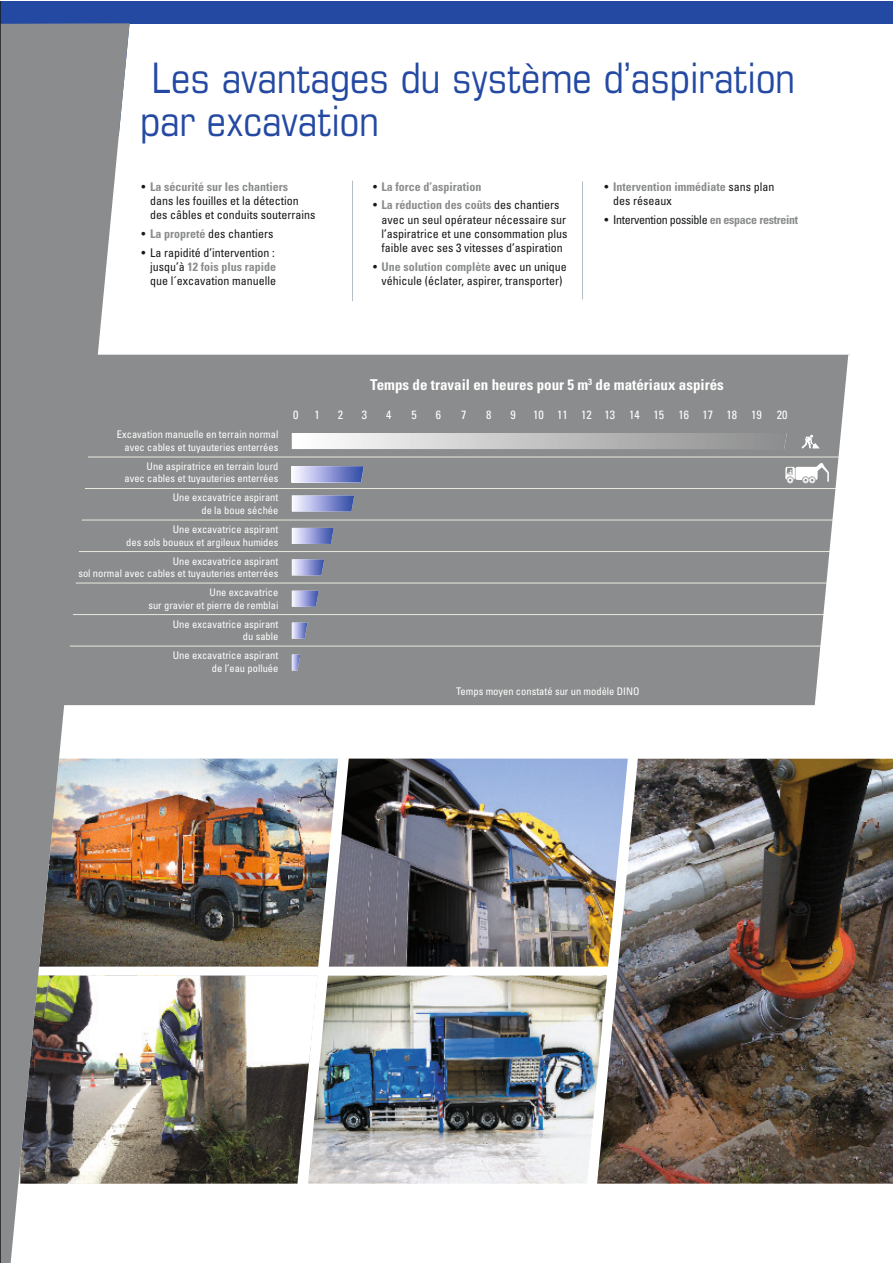
<style>
.page{position:relative;width:893px;height:1263px;background:#fff}
.page>*{position:absolute;margin:0;border:0;box-sizing:border-box;transform-origin:0 0}
.t1{font:condensed 42px/43.3px "Eurostile LT Std";color:#2449a2}
.t2{font:700 condensed 15px "Univers LT Std";color:#fff}
.t3{font:condensed 12px/14.4px "Univers LT Std";color:#171818}
.t4{font:700 condensed 12px/14.4px "Univers LT Std";color:#8b8c8d}
.t5{font:condensed 12px "Univers LT Std";letter-spacing:-.025em;color:#171818}
.t6{font:condensed 12px "Univers LT Std";color:#fff}
.t7{font:condensed 10.5px/12.6px "Univers LT Std";color:#fff;text-align:right}
.s1{font-weight:700;color:#8b8c8d}
.s2{font-weight:400;color:#171818}
</style>
<div class="page">
<div style="left:0;top:1px;width:893px;height:135px;background:#2449a2"></div>
<div style="left:89px;top:24px;width:804px;height:119px;background:#fff"></div>
<img style="left:607px;top:759px;width:286px;height:425px">
<img style="left:130px;top:759px;width:199px;height:208px">
<img style="left:130px;top:975px;width:178px;height:209px">
<img style="left:329px;top:759px;width:299px;height:208px">
<img style="left:308px;top:975px;width:299px;height:209px">
<div style="left:130px;top:355px;width:162px;height:350px;background:#8b8c8d"></div>
<hr style="left:0;top:457px;width:855px;height:1px;background:#ebe9de">
<hr style="left:0;top:488px;width:855px;height:1px;background:#ebe9de">
<hr style="left:0;top:520px;width:855px;height:1px;background:#ebe9de">
<hr style="left:0;top:551px;width:855px;height:1px;background:#ebe9de">
<hr style="left:0;top:583px;width:855px;height:1px;background:#ebe9de">
<hr style="left:0;top:614px;width:855px;height:1px;background:#ebe9de">
<hr style="left:0;top:646px;width:855px;height:1px;background:#ebe9de">
<hr style="left:582px;top:181px;width:1px;height:118px;background:#b3bec5">
<hr style="left:352px;top:181px;width:1px;height:120px;background:#b3bec5">
<svg style="left:292px;top:355px;width:563px;height:350px;background:#949597"></svg>
<svg style="left:1px;top:23px;width:129px;height:1240px;background:#999795"></svg>
<hr style="left:0;top:1px;width:1px;height:1262px;background:#171818">
<h1 class="t1" style="left:140px;top:56px;width:656px">Les avantages du système d’aspiration par excavation</h1>
<p class="t3" style="left:150px;top:179px;width:167px;text-indent:-9px">• <span class="s1">La sécurité sur les chantiers<br></span>dans les fouilles et la détection des câbles et conduits souterrains</p>
<p class="t3" style="left:142px;top:226px;width:133px">• <span class="s1">La propreté</span> des chantiers</p>
<p class="t3" style="left:150px;top:245px;width:127px;text-align:justify;text-indent:-9px">• La rapidité d’intervention : jusqu’à <span class="s1">12 fois plus rapide </span>que l´excavation manuelle</p>
<p class="t4" style="left:373px;top:179px;width:110px"><span class="s2">•</span> La force d’aspiration</p>
<p class="t3" style="left:382px;top:198px;width:187px;text-indent:-9px">• <span class="s1">La réduction des coûts</span> des chantiers avec un seul opérateur nécessaire sur l’aspiratrice et une consommation plus faible avec ses 3 vitesses d’aspiration</p>
<p class="t3" style="left:373px;top:259px;width:195px;text-align:center">• <span class="s1">Une solution complète</span> avec un unique véhicule (éclater, aspirer, transporter)</p>
<p class="t4" style="left:613px;top:179px;width:163px;text-indent:-9px"><span class="s2">•</span> Intervention immédiate <span class="s2">sans plan des réseaux</span></p>
<p class="t5" style="left:604px;top:212px;width:195px">• Intervention possible <span class="s1">en espace restreint</span></p>
<h2 class="t2" style="left:370px;top:375px;width:355px">Temps de travail en heures pour 5 m<sup>3</sup> de matériaux aspirés</h2>
<p class="t7" style="left:117px;top:428px;width:163px">Excavation manuelle en terrain normal avec cables et tuyauteries enterrées</p>
<p class="t7" style="left:124px;top:460px;width:155px">Une aspiratrice en terrain lourd avec cables et tuyauteries enterrées</p>
<p class="t7" style="left:173px;top:491px;width:107px">Une excavatrice aspirant de la boue séchée</p>
<p class="t7" style="left:126px;top:523px;width:154px">Une excavatrice aspirant<br>des sols boueux et argileux humides</p>
<p class="t7" style="left:66px;top:554px;width:214px">Une excavatrice aspirant<br>un sol normal avec cables et tuyauteries enterrées</p>
<p class="t7" style="left:148px;top:586px;width:132px">Une excavatrice<br>sur gravier et pierre de remblai</p>
<p class="t7" style="left:173px;top:617px;width:107px">Une excavatrice aspirant du sable</p>
<p class="t7" style="left:173px;top:649px;width:107px">Une excavatrice aspirant de l’eau polluée</p>
<p class="t6" style="left:293px;top:407px;width:7px">0</p>
<p class="t6" style="left:314px;top:407px;width:7px">1</p>
<p class="t6" style="left:338px;top:407px;width:7px">2</p>
<p class="t6" style="left:362px;top:407px;width:7px">3</p>
<p class="t6" style="left:386px;top:407px;width:7px">4</p>
<p class="t6" style="left:412px;top:407px;width:7px">5</p>
<p class="t6" style="left:436px;top:407px;width:7px">6</p>
<p class="t6" style="left:461px;top:407px;width:7px">7</p>
<p class="t6" style="left:486px;top:407px;width:7px">8</p>
<p class="t6" style="left:510px;top:407px;width:7px">9</p>
<p class="t6" style="left:533px;top:407px;width:256px">10 11 12 13 14 15 16 17 18 19 20</p>
<p class="t7" style="left:456px;top:685px;width:185px">Temps moyen constaté sur un modèle DINO</p>
</div>
